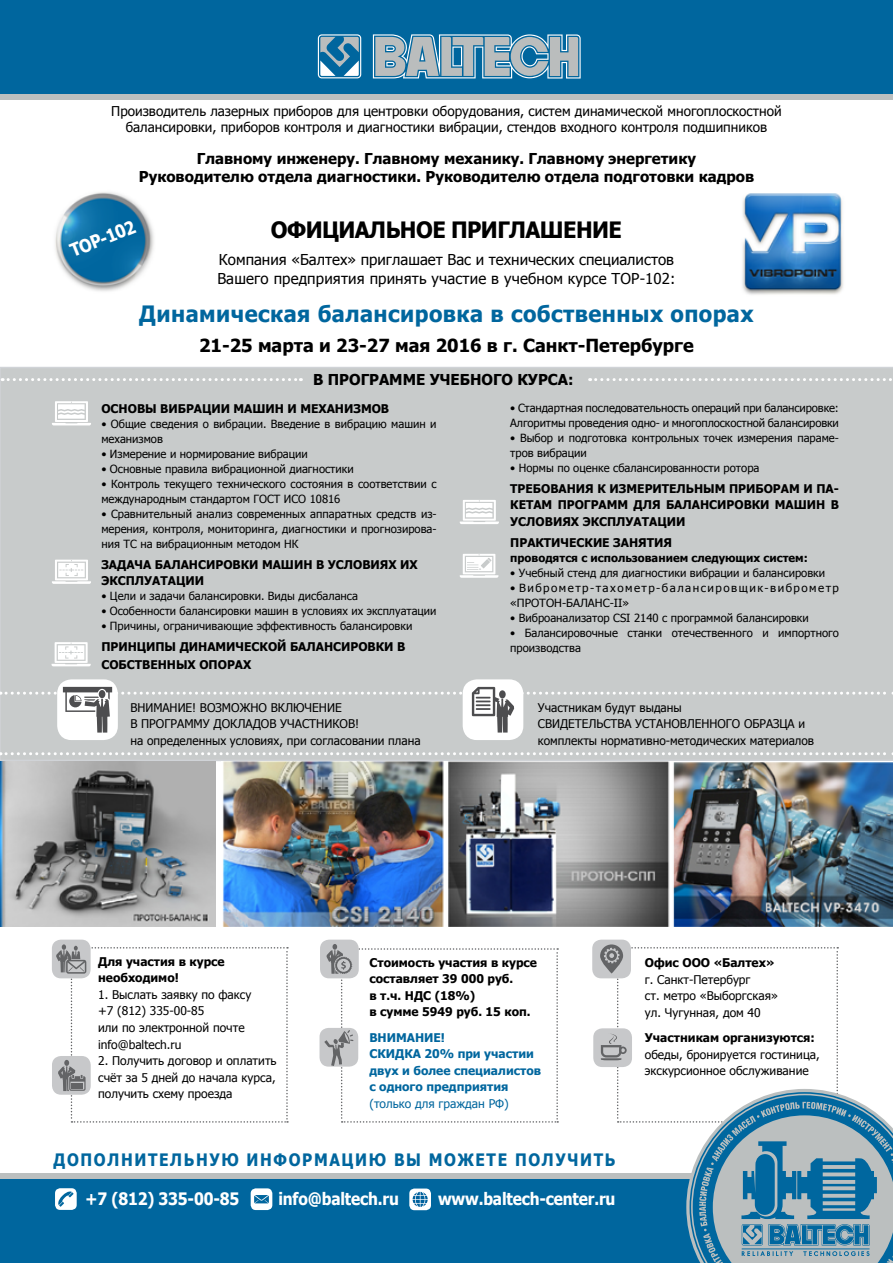
<style>
.page{position:relative;width:893px;height:1263px;background:#fff}
.page>*{position:absolute;margin:0;border:0;box-sizing:border-box;transform-origin:0 0}
.t1{font:700 22.5px "Tahoma";letter-spacing:.02em;color:#00669e}
.t2{font:700 22.5px "Tahoma";letter-spacing:-.025em;color:#000}
.t3{font:700 18px "Tahoma";color:#000}
.t4{font:700 18px "Tahoma";color:#fff;scale:.9 1}
.t5{font:700 17.1px "Tahoma";letter-spacing:-.01em;color:#fff;scale:.9 1}
.t6{font:700 17.1px "Tahoma";letter-spacing:.105em;color:#00669e;scale:.9 1}
.t7{font:700 15px/18px "Tahoma";color:#000;text-align:center}
.t8{font:15px/19.5px "Tahoma";color:#000}
.t9{font:13.5px/16.2px "Tahoma";color:#000;text-align:center}
.t10{font:12px/16.5px "Tahoma";color:#000}
.t11{font:700 12px/16.5px "Tahoma";color:#000}
.t12{font:700 12px/16.5px "Tahoma";color:#00669e}
.t13{font:12px "Tahoma";color:#00669e}
.t14{font:11.25px/15px "Tahoma";color:#000}
.t15{font:11.25px/15px "Tahoma";letter-spacing:.125em;color:#000}
.t16{font:700 11.25px "Tahoma";color:#000}
</style>
<div class="page">
<img style="left:742px;top:193px;width:101px;height:102px">
<img style="left:55px;top:192px;width:99px;height:99px">
<div style="left:0;top:367px;width:893px;height:394px;background:#c8cbcb"></div>
<div style="left:0;top:32px;width:893px;height:67px;background:linear-gradient(to right,#bbbfbf,#bbbfbf)"></div>
<div style="left:0;top:0;width:893px;height:93px;background:#00669e"></div>
<svg style="left:318px;top:34px;width:43px;height:44px"></svg>
<svg style="left:373px;top:34px;width:208px;height:45px"></svg>
<div style="left:0;top:1174px;width:893px;height:67px;background:#bbbfbf"></div>
<div style="left:0;top:1179px;width:893px;height:84px;background:#00669e"></div>
<div style="left:52px;top:940px;width:39px;height:38px;background:#c7c8ca;border-radius:9px"></div>
<div style="left:52px;top:1056px;width:39px;height:39px;background:#c7c8ca;border-radius:9px"></div>
<div style="left:320px;top:940px;width:39px;height:38px;background:#c7c8ca;border-radius:9px"></div>
<div style="left:320px;top:1028px;width:38px;height:38px;background:#c7c8ca;border-radius:9px"></div>
<div style="left:592px;top:940px;width:39px;height:38px;background:#c7c8ca;border-radius:9px"></div>
<div style="left:593px;top:1028px;width:39px;height:39px;background:#c7c8ca;border-radius:9px"></div>
<svg style="left:324px;top:944px;width:234px;height:179px"></svg>
<svg style="left:600px;top:944px;width:293px;height:319px"></svg>
<svg style="left:56px;top:944px;width:232px;height:179px"></svg>
<svg style="left:2px;top:378px;width:299px;height:3px"></svg>
<svg style="left:590px;top:378px;width:303px;height:3px"></svg>
<div style="left:463px;top:679px;width:60px;height:61px;background:#fff;border-radius:14px"></div>
<div style="left:57px;top:679px;width:61px;height:61px;background:#fff;border-radius:14px"></div>
<svg style="left:0;top:687px;width:893px;height:45px;background:#c9cbcb"></svg>
<svg style="left:0;top:752px;width:893px;height:3px"></svg>
<svg style="left:460px;top:554px;width:38px;height:24px"></svg>
<svg style="left:52px;top:401px;width:39px;height:24px"></svg>
<svg style="left:460px;top:500px;width:39px;height:24px"></svg>
<svg style="left:52px;top:560px;width:39px;height:24px"></svg>
<svg style="left:52px;top:642px;width:39px;height:24px"></svg>
<img style="left:223px;top:761px;width:670px;height:166px">
<div style="left:55px;top:1188px;width:22px;height:22px;background:#fff;border-radius:5px"></div>
<svg style="left:58px;top:1191px;width:15px;height:16px"></svg>
<div style="left:409px;top:1188px;width:22px;height:22px;background:#fff;border-radius:5px"></div>
<svg style="left:413px;top:1192px;width:15px;height:15px"></svg>
<div style="left:251px;top:1188px;width:21px;height:22px;background:#fff;border-radius:5px"></div>
<svg style="left:254px;top:1195px;width:15px;height:8px"></svg>
<img style="left:0;top:761px;width:216px;height:166px">
<p class="t9" style="left:111px;top:102px;width:672px">Производитель лазерных приборов для центровки оборудования, систем динамической многоплоскостной балансировки, приборов контроля и диагностики вибрации, стендов входного контроля подшипников</p>
<h3 class="t7" style="left:139px;top:149px;width:617px">Главному инженеру. Главному механику. Главному энергетику<br>Руководителю отдела диагностики. Руководителю отдела подготовки кадров</h3>
<h2 class="t4" style="left:66px;top:240px;width:77px;rotate:-22deg">ТОР-102</h2>
<h1 class="t2" style="left:271px;top:214px;width:352px">ОФИЦИАЛЬНОЕ ПРИГЛАШЕНИЕ</h1>
<h3 class="t8" style="left:217px;top:249px;width:460px">Компания «Балтех» приглашает Вас и технических специалистов<br>Вашего предприятия принять участие в учебном курсе ТОР-102:</h3>
<h1 class="t1" style="left:139px;top:298px;width:616px">Динамическая балансировка в собственных опорах</h1>
<h2 class="t3" style="left:199px;top:333px;width:496px">21-25 марта и 23-27 мая 2016 в г. Санкт-Петербурге</h2>
<h3 class="t7" style="left:313px;top:370px;width:262px">В ПРОГРАММЕ УЧЕБНОГО КУРСА:</h3>
<p class="t11" style="left:101px;top:399px;width:289px">ОСНОВЫ ВИБРАЦИИ МАШИН И МЕХАНИЗМОВ</p>
<p class="t14" style="left:101px;top:415px;width:337px">• Общие сведения о вибрации. Введение в вибрацию машин и механизмов</p>
<p class="t14" style="left:101px;top:445px;width:208px">• Измерение и нормирование вибрации</p>
<p class="t14" style="left:101px;top:460px;width:254px">• Основные правила вибрационной диагностики</p>
<p class="t14" style="left:101px;top:475px;width:337px">• Контроль текущего технического состояния в соответствии с международным стандартом ГОСТ ИСО 10816</p>
<p class="t14" style="left:101px;top:505px;width:337px;text-align:justify">• Сравнительный анализ современных аппаратных средств из&shy;мерения, контроля, мониторинга, диагностики и прогнозирова&shy;ния ТС на вибрационным методом НК</p>
<p class="t11" style="left:101px;top:555px;width:318px">ЗАДАЧА БАЛАНСИРОВКИ МАШИН В УСЛОВИЯХ ИХ<br>ЭКСПЛУАТАЦИИ</p>
<p class="t14" style="left:101px;top:588px;width:258px">• Цели и задачи балансировки. Виды дисбаланса</p>
<p class="t14" style="left:101px;top:603px;width:337px">• Особенности балансировки машин в условиях их эксплуатации</p>
<p class="t14" style="left:101px;top:618px;width:313px">• Причины, ограничивающие эффективность балансировки</p>
<p class="t11" style="left:101px;top:637px;width:305px;line-height:18px">ПРИНЦИПЫ ДИНАМИЧЕСКОЙ БАЛАНСИРОВКИ В<br>СОБСТВЕННЫХ ОПОРАХ</p>
<p class="t10" style="left:130px;top:698px;width:292px">ВНИМАНИЕ! ВОЗМОЖНО ВКЛЮЧЕНИЕ<br>В ПРОГРАММУ ДОКЛАДОВ УЧАСТНИКОВ!<br>на определенных условиях, при согласовании плана</p>
<p class="t14" style="left:510px;top:400px;width:330px">• Стандартная последовательность операций при балансировке:<br>Алгоритмы проведения одно- и многоплоскостной балансировки</p>
<p class="t14" style="left:510px;top:430px;width:330px">• Выбор и подготовка контрольных точек измерения параме&shy;тров вибрации</p>
<p class="t14" style="left:510px;top:460px;width:251px">• Нормы по оценке сбалансированности ротора</p>
<p class="t11" style="left:510px;top:480px;width:330px;text-align:justify">ТРЕБОВАНИЯ К ИЗМЕРИТЕЛЬНЫМ ПРИБОРАМ И ПА-КЕТАМ ПРОГРАММ ДЛЯ БАЛАНСИРОВКИ МАШИН В УСЛОВИЯХ ЭКСПЛУАТАЦИИ</p>
<p class="t11" style="left:510px;top:534px;width:163px">ПРАКТИЧЕСКИЕ ЗАНЯТИЯ</p>
<p class="t16" style="left:510px;top:550px;width:299px">проводятся с использованием следующих систем:</p>
<p class="t14" style="left:510px;top:565px;width:316px">• Учебный стенд для диагностики вибрации и балансировки</p>
<p class="t15" style="left:510px;top:580px;width:330px">• Виброметр-тахометр-балансировщик-виброметр «ПРОТОН-БАЛАНС-II»</p>
<p class="t14" style="left:510px;top:610px;width:300px">• Виброанализатор CSI 2140 c программой балансировки</p>
<p class="t14" style="left:510px;top:625px;width:330px">• Балансировочные станки отечественного и импортного производства</p>
<p class="t10" style="left:538px;top:699px;width:278px">Участникам будут выданы<br>СВИДЕТЕЛЬСТВА УСТАНОВЛЕННОГО ОБРАЗЦА и комплекты нормативно-методических материалов</p>
<p class="t11" style="left:98px;top:953px;width:128px">Для участия в курсе необходимо!</p>
<p class="t10" style="left:98px;top:986px;width:155px">1. Выслать заявку по факсу +7 (812) 335-00-85<br>или по электронной почте info@baltech.ru</p>
<p class="t10" style="left:98px;top:1052px;width:180px;text-align:justify">2. Получить договор и оплатить счёт за 5 дней до начала курса, получить схему проезда</p>
<p class="t11" style="left:369px;top:953px;width:169px">Стоимость участия в курсе составляет 39 000 руб.<br>в т.ч. НДС (18%)<br>в сумме 5949 руб. 15 коп.</p>
<p class="t12" style="left:369px;top:1028px;width:173px">ВНИМАНИЕ!<br>СКИДКА 20% при участии двух и более специалистов с одного предприятия</p>
<p class="t13" style="left:369px;top:1095px;width:141px">(только для граждан РФ)</p>
<h3 class="t6" style="left:54px;top:1148px;width:626px">ДОПОЛНИТЕЛЬНУЮ ИНФОРМАЦИЮ ВЫ МОЖЕТЕ ПОЛУЧИТЬ</h3>
<h3 class="t5" style="left:85px;top:1187px;width:173px">+7 (812) 335-00-85</h3>
<h3 class="t5" style="left:278px;top:1187px;width:135px">info@baltech.ru</h3>
<h3 class="t5" style="left:438px;top:1187px;width:199px">www.baltech-center.ru</h3>
<p class="t11" style="left:645px;top:954px;width:131px">Офис ООО «Балтех»</p>
<p class="t10" style="left:645px;top:971px;width:135px">г. Санкт-Петербург<br>ст. метро «Выборгская» ул. Чугунная, дом 40</p>
<p class="t11" style="left:645px;top:1029px;width:172px">Участникам организуются:</p>
<p class="t10" style="left:645px;top:1046px;width:176px">обеды, бронируется гостиница, экскурсионное обслуживание</p>
</div>
